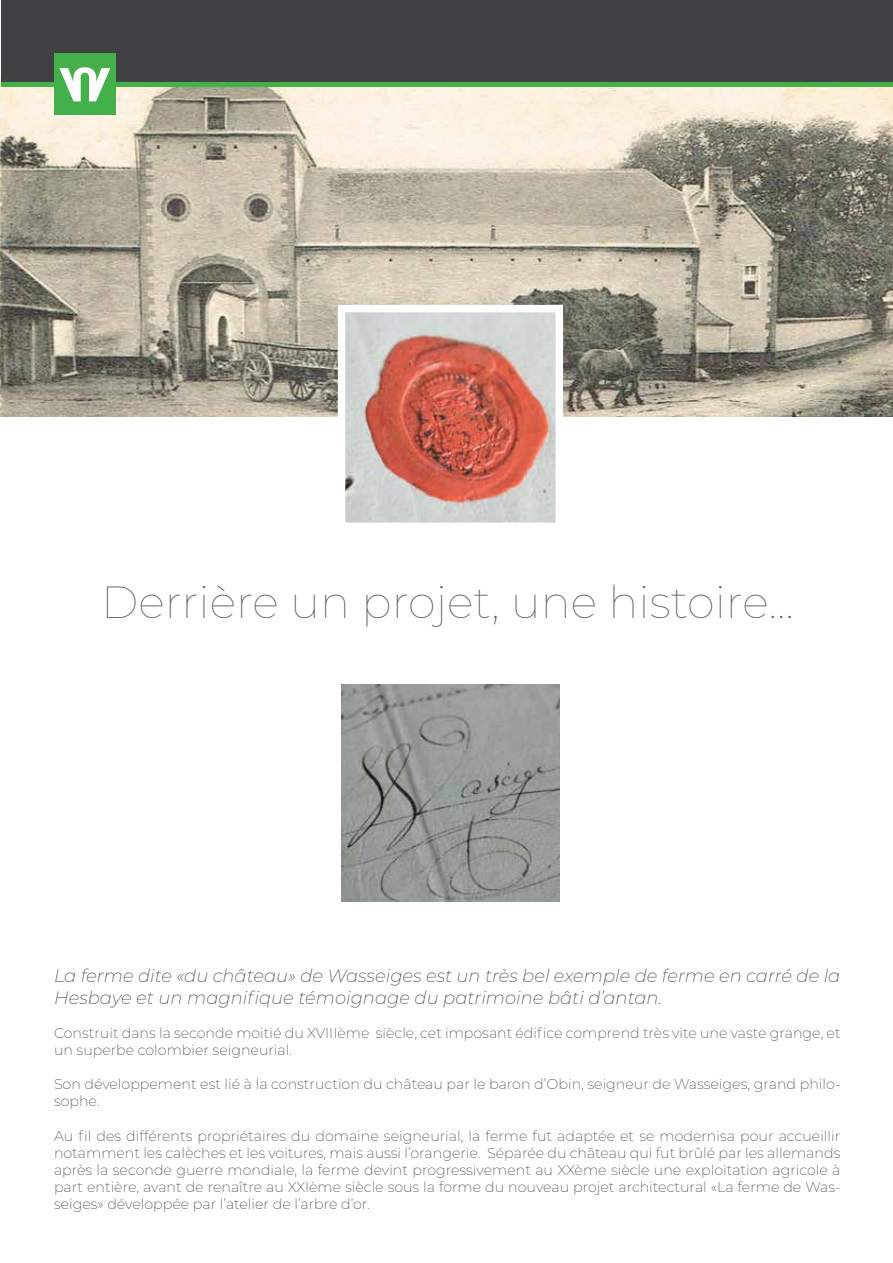
<style>
.page{position:relative;width:893px;height:1263px;background:#fff}
.page>*{position:absolute;margin:0;border:0;box-sizing:border-box;transform-origin:0 0}
.t1{font:100 45px "Montserrat";color:#58595b}
.t2{font:italic 200 18px/21.6px "Montserrat";color:#414042}
.t3{font:200 14.25px/17.1px "Montserrat";color:#414042}
</style>
<div class="page">
<img style="left:0;top:76px;width:893px;height:341px">
<img style="left:342px;top:684px;width:217px;height:218px">
<div style="left:2px;top:0;width:891px;height:83px;background:#414042"></div>
<hr style="left:2px;top:83px;width:891px;height:4px;background:#43b049">
<div style="left:54px;top:53px;width:62px;height:61px;background:#43b049"></div>
<svg style="left:59px;top:67px;width:51px;height:34px"></svg>
<img style="left:347px;top:314px;width:207px;height:207px">
<div style="left:338px;top:305px;width:225px;height:225px;border:8px solid #fff"></div>
<h1 class="t1" style="left:101px;top:572px;width:694px">Derrière un projet, une histoire…</h1>
<p class="t2" style="left:54px;top:964px;width:788px">La ferme dite «du château» de Wasseiges est un très bel exemple de ferme en carré de la<br>Hesbaye et un magnifique témoignage du patrimoine bâti d’antan.</p>
<p class="t3" style="left:54px;top:1024px;width:788px">Construit dans la seconde moitié du XVIIIème siècle, cet imposant édifice comprend très vite une vaste grange, et un superbe colombier seigneurial.</p>
<p class="t3" style="left:54px;top:1075px;width:788px">Son développement est lié à la construction du château par le baron d’Obin, seigneur de Wasseiges, grand philo&shy;sophe.</p>
<p class="t3" style="left:54px;top:1126px;width:788px;text-align:justify">Au fil des différents propriétaires du domaine seigneurial, la ferme fut adaptée et se modernisa pour accueillir notamment les calèches et les voitures, mais aussi l’orangerie. Séparée du château qui fut brûlé par les allemands après la seconde guerre mondiale, la ferme devint progressivement au XXème siècle une exploitation agricole à part entière, avant de renaître au XXIème siècle sous la forme du nouveau projet architectural «La ferme de Was&shy;seiges» développée par l’atelier de l’arbre d’or.</p>
</div>
